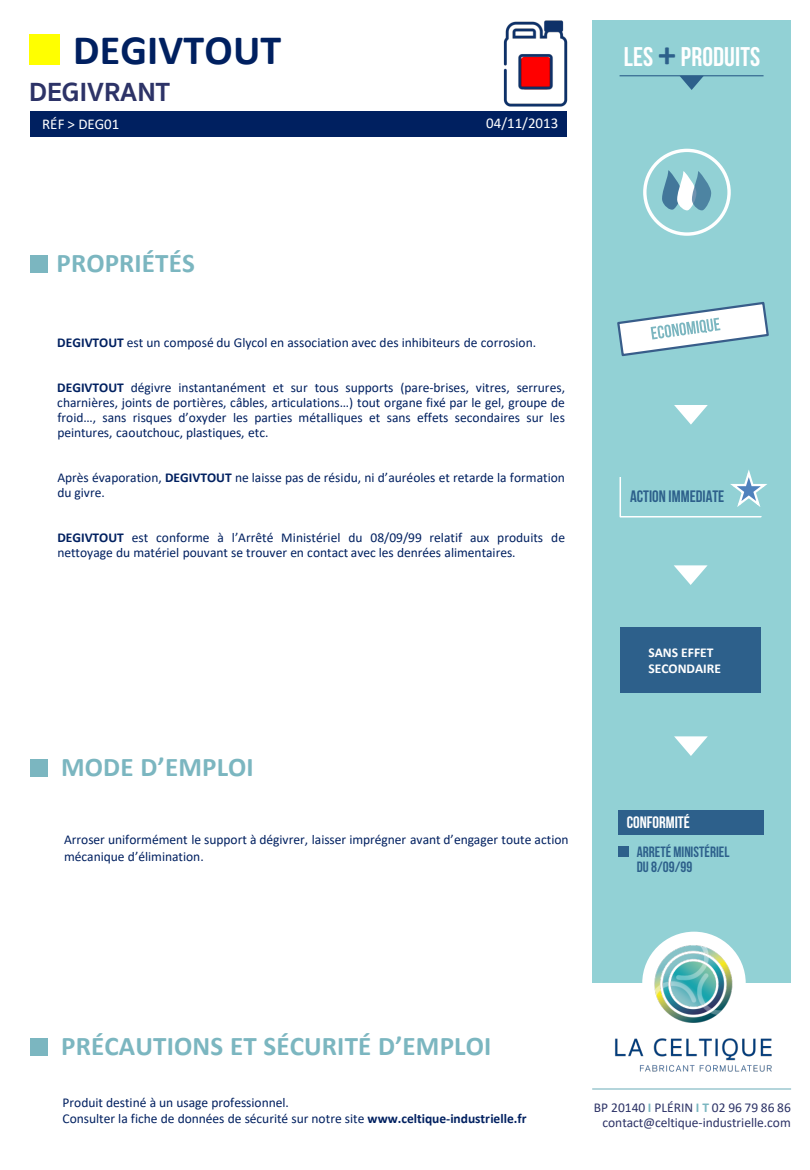
<style>
.page{position:relative;width:810px;height:1170px;background:#fff}
.page>*{position:absolute;margin:0;border:0;box-sizing:border-box;transform-origin:0 0}
.t1{font:700 42px "Calibri";letter-spacing:.005em;color:#002060}
.t2{font:700 27px "Calibri";letter-spacing:.005em;color:#7bb6c0}
.t3{font:27px "Bebas Neue";letter-spacing:.005em;color:#fff}
.t4{font:700 27px "Sukhumvit Set";letter-spacing:.005em;color:#2d3367}
.t5{font:16.5px "Bebas Neue";color:#2d608b}
.t6{font:16.5px "Bebas Neue";color:#fff}
.t7{font:15px/15px "Bebas Neue";color:#2d608b}
.t8{font:15px "Calibri";color:#fff}
.t9{font:13.5px/15px "Calibri";color:#002060}
.t10{font:13.5px/15px "Calibri";color:#2d3367;text-align:right}
.t11{font:700 13.5px/16.2px "Calibri";letter-spacing:-.005em;color:#fff}
.s1{font-weight:700}
.s2{font-family:"Calibri";font-weight:700;font-size:36px;color:#2d608b}
.s3{font-weight:700;color:#7bb6c0}
</style>
<div class="page">
<div style="left:592px;top:20px;width:199px;height:963px;background:#92d1d5"></div>
<div style="left:31px;top:112px;width:536px;height:25px;background:#002060"></div>
<div style="left:30px;top:34px;width:30px;height:31px;background:#ff0"></div>
<img style="left:503px;top:20px;width:65px;height:87px">
<div style="left:30px;top:256px;width:18px;height:17px;background:#7bb6c0"></div>
<div style="left:30px;top:759px;width:18px;height:18px;background:#7bb6c0"></div>
<div style="left:30px;top:1038px;width:18px;height:18px;background:#7bb6c0"></div>
<hr style="left:620px;top:75px;width:144px;height:1px;background:#2d608b">
<svg style="left:680px;top:76px;width:24px;height:14px"></svg>
<svg style="left:662px;top:170px;width:50px;height:41px"></svg>
<div style="left:643px;top:149px;width:88px;height:87px;border:3px solid #fff;border-radius:50%"></div>
<svg style="left:674px;top:565px;width:34px;height:20px"></svg>
<svg style="left:617px;top:302px;width:152px;height:55px"></svg>
<svg style="left:674px;top:405px;width:34px;height:20px"></svg>
<div style="left:620px;top:628px;width:141px;height:65px;background:#2d608b"></div>
<svg style="left:619px;top:470px;width:148px;height:48px"></svg>
<svg style="left:674px;top:736px;width:34px;height:20px"></svg>
<div style="left:618px;top:811px;width:146px;height:24px;background:#2d608b"></div>
<div style="left:618px;top:846px;width:11px;height:11px;background:#2d608b"></div>
<hr style="left:592px;top:1088px;width:199px;height:2px;background:#7bb6c0">
<img style="left:599px;top:931px;width:190px;height:158px">
<h1 class="t1" style="left:73px;top:20px;width:210px">DEGIVTOUT</h1>
<p class="t4" style="left:29px;top:72px;width:142px">DEGIVRANT</p>
<p class="t8" style="left:42px;top:114px;width:79px">RÉF &gt; DEG01</p>
<p class="t8" style="left:486px;top:113px;width:73px">04/11/2013</p>
<p class="t2" style="left:56px;top:244px;width:140px">PROPRIÉTÉS</p>
<p class="t9" style="left:57px;top:335px;width:480px"><span class="s1">DEGIVTOUT</span> est un composé du Glycol en association avec des inhibiteurs de corrosion.</p>
<p class="t9" style="left:57px;top:380px;width:509px;text-align:justify"><span class="s1">DEGIVTOUT</span> dégivre instantanément et sur tous supports (pare-brises, vitres, serrures, charnières, joints de portières, câbles, articulations…) tout organe fixé par le gel, groupe de froid…, sans risques d’oxyder les parties métalliques et sans effets secondaires sur les peintures, caoutchouc, plastiques, etc.</p>
<p class="t9" style="left:57px;top:470px;width:509px">Après évaporation, <span class="s1">DEGIVTOUT</span> ne laisse pas de résidu, ni d’auréoles et retarde la formation du givre.</p>
<p class="t9" style="left:57px;top:530px;width:509px"><span class="s1">DEGIVTOUT</span> est conforme à l’Arrêté Ministériel du 08/09/99 relatif aux produits de nettoyage du matériel pouvant se trouver en contact avec les denrées alimentaires.</p>
<p class="t2" style="left:61px;top:748px;width:194px">MODE D’EMPLOI</p>
<p class="t9" style="left:64px;top:832px;width:506px;line-height:16.2px">Arroser uniformément le support à dégivrer, laisser imprégner avant d’engager toute action mécanique d’élimination.</p>
<p class="t3" style="left:624px;top:42px;width:138px">LES <span class="s2">+</span> PRODUITS</p>
<p class="t5" style="left:630px;top:488px;width:96px">ACTION IMMEDIATE</p>
<p class="t11" style="left:648px;top:644px;width:74px">SANS EFFET<br>SECONDAIRE</p>
<p class="t6" style="left:627px;top:813px;width:64px">CONFORMITÉ</p>
<p class="t7" style="left:637px;top:844px;width:94px">ARRETÉ MINISTÉRIEL<br>DU 8/09/99</p>
<p class="t2" style="left:61px;top:1027px;width:432px">PRÉCAUTIONS ET SÉCURITÉ D’EMPLOI</p>
<p class="t9" style="left:62px;top:1094px;width:228px">Produit destiné à un usage professionnel.</p>
<p class="t9" style="left:62px;top:1111px;width:466px">Consulter la fiche de données de sécurité sur notre site <span class="s1">www.celtique-industrielle.fr</span></p>
<p class="t10" style="left:594px;top:1100px;width:198px">BP 20140 <span class="s3">I</span> PLÉRIN <span class="s3">I T</span> 02 96 79 86 86 contact@celtique-industrielle.com</p>
</div>
